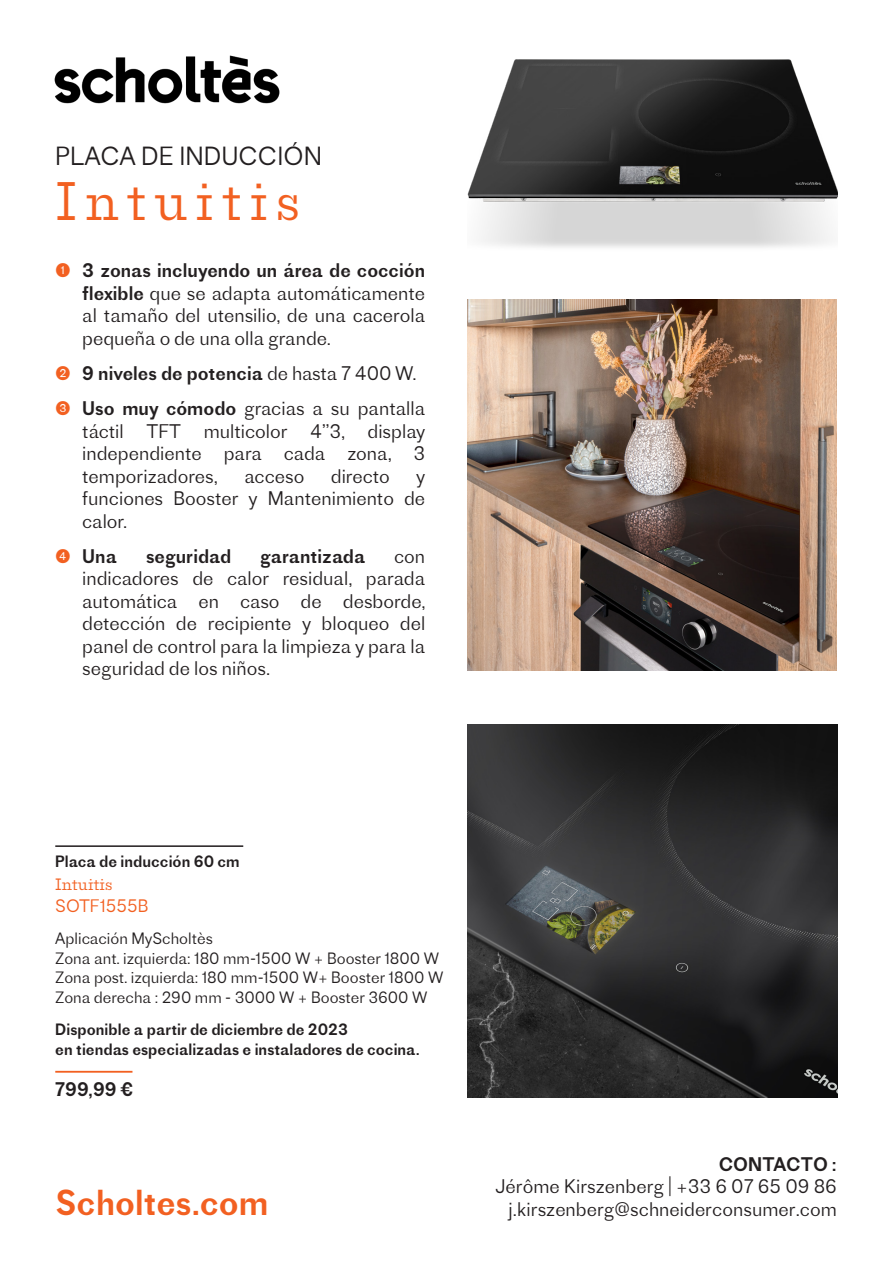
<style>
.page{position:relative;width:893px;height:1263px;background:#fff}
.page>*{position:absolute;margin:0;border:0;box-sizing:border-box;transform-origin:0 0}
.t1{font:300 49.5px "Proto Slab";letter-spacing:.16em;color:#f26021}
.t2{font:33px "Proto Grotesk";color:#f26021}
.t3{font:300 24px "Proto Grotesk";color:#231f20}
.t4{font:300 18px/22.5px "Proto Grotesk";color:#231f20;text-align:justify}
.t5{font:18px "Proto Grotesk";color:#231f20}
.t6{font:300 16.5px "Proto Grotesk";color:#f26021}
.t7{font:300 15px "Proto Grotesk";color:#231f20}
.t8{font:15px "Proto Grotesk";color:#231f20}
.t9{font:300 15px "Proto Slab";color:#f26021}
.s1{color:#f26021}
.s2{font-weight:400}
.s3{font-weight:300;color:#f26021}
.s4{font-weight:300}
</style>
<div class="page">
<img style="left:54px;top:55px;width:226px;height:49px">
<img style="left:468px;top:59px;width:370px;height:189px">
<img style="left:468px;top:299px;width:368px;height:371px">
<img style="left:468px;top:724px;width:370px;height:373px">
<hr style="left:55px;top:845px;width:188px;height:2px;background:#231f20">
<hr style="left:55px;top:1071px;width:77px;height:2px;background:#f26021">
<p class="t3" style="left:55px;top:139px;width:268px">PLACA DE INDUCCIÓN</p>
<p class="t1" style="left:56px;top:167px;width:246px">Intuitis</p>
<p class="t4" style="left:82px;top:259px;width:344px;text-indent:-27px"><span class="s1">➊</span> <span class="s2">3 zonas incluyendo un área de cocción flexible</span> que se adapta automáticamente al tamaño del utensilio, de una cacerola pequeña o de una olla grande.</p>
<p class="t5" style="left:55px;top:361px;width:363px"><span class="s3">➋</span> 9 niveles de potencia <span class="s4">de hasta 7 400 W.</span></p>
<p class="t4" style="left:82px;top:397px;width:344px;text-indent:-27px"><span class="s1">➌</span> <span class="s2">Uso muy cómodo</span> gracias a su pantalla táctil</p>
<p class="t4" style="left:82px;top:419px;width:345px;text-indent:121px">multicolor 4’’3, display independiente para cada zona, 3 temporizadores,</p>
<p class="t4" style="left:146px;top:419px;width:36px">TFT</p>
<p class="t4" style="left:244px;top:464px;width:61px">acceso</p>
<p class="t4" style="left:331px;top:464px;width:61px">directo</p>
<p class="t4" style="left:82px;top:464px;width:345px;text-indent:334px">y funciones Booster y Mantenimiento de calor.</p>
<p class="t5" style="left:55px;top:544px;width:63px"><span class="s3">➍</span> Una</p>
<p class="t5" style="left:146px;top:544px;width:87px">seguridad</p>
<p class="t5" style="left:260px;top:544px;width:107px">garantizada</p>
<p class="t4" style="left:82px;top:544px;width:345px;text-indent:312px">con indicadores de calor residual, parada automática en caso de desborde, detección de recipiente y bloqueo del panel de control para la limpieza y para la seguridad de los niños.</p>
<p class="t8" style="left:55px;top:851px;width:186px">Placa de inducción 60 cm</p>
<p class="t9" style="left:55px;top:873px;width:59px">Intuitis</p>
<p class="t6" style="left:55px;top:894px;width:95px">SOTF1555B</p>
<p class="t7" style="left:55px;top:928px;width:159px">Aplicación MyScholtès</p>
<p class="t7" style="left:55px;top:948px;width:385px">Zona ant. izquierda: 180 mm-1500 W + Booster 1800 W</p>
<p class="t7" style="left:55px;top:967px;width:390px">Zona post. izquierda: 180 mm-1500 W+ Booster 1800 W</p>
<p class="t7" style="left:55px;top:987px;width:374px">Zona derecha : 290 mm - 3000 W + Booster 3600 W</p>
<p class="t8" style="left:55px;top:1019px;width:294px">Disponible a partir de diciembre de 2023</p>
<p class="t8" style="left:55px;top:1038px;width:366px">en tiendas especializadas e instaladores de cocina.</p>
<p class="t5" style="left:55px;top:1076px;width:79px">799,99 €</p>
<p class="t2" style="left:55px;top:1179px;width:215px">Scholtes.com</p>
<p class="t4" style="left:495px;top:1152px;width:343px;text-align:right"><span class="s2">CONTACTO :<br></span>Jérôme Kirszenberg | +33 6 07 65 09 86</p>
<p class="t4" style="left:509px;top:1197px;width:330px">j.kirszenberg@schneiderconsumer.com</p>
</div>
